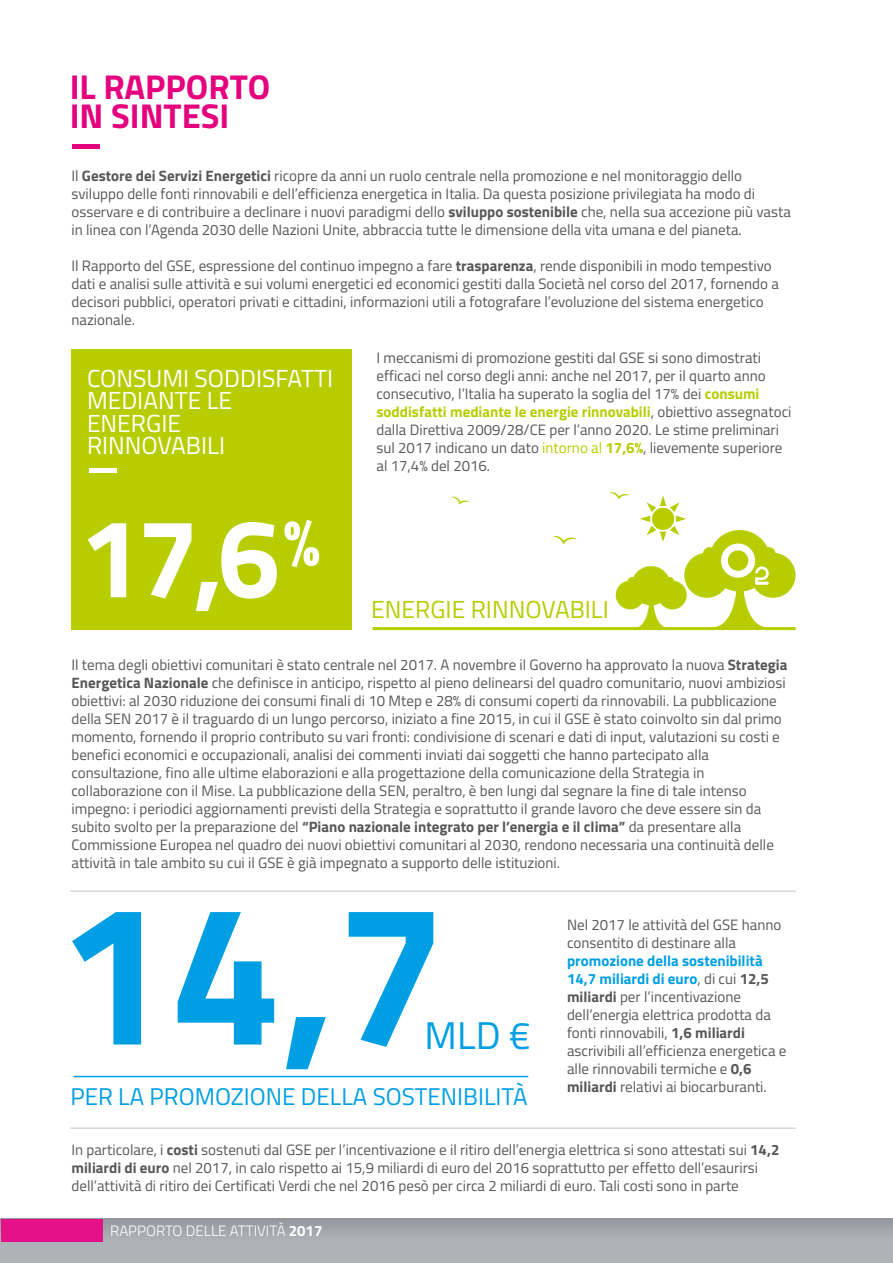
<style>
.page{position:relative;width:893px;height:1263px;background:#fff}
.page>*{position:absolute;margin:0;border:0;box-sizing:border-box;transform-origin:0 0}
.t1{font:700 200.7px "Titillium";color:#009fe3}
.t2{font:700 112.05px "Titillium";color:#fff}
.t3{font:38.7px "Titillium";color:#009fe3}
.t4{font:700 34.5px/29.1px "Titillium";color:#e5007d}
.t5{font:24.6px/22.5px "Titillium";color:#fff}
.t6{font:24.6px "Titillium";color:#b7cd00}
.t7{font:24.15px "Titillium";color:#009fe3}
.t8{font:15px/18px "Titillium";color:#575756}
.t9{font:300 15px "Titillium";color:#fff}
.s1{font-weight:700}
.s2{font-weight:700;color:#b7cd00}
.s3{color:#b7cd00}
.s4{font-weight:700;color:#009fe3}
</style>
<div class="page">
<hr style="left:70px;top:891px;width:726px;height:1px;background:#c2c2c2">
<hr style="left:70px;top:1128px;width:726px;height:1px;background:#c2c2c2">
<hr style="left:74px;top:1076px;width:454px;height:1px;background:#009fe3">
<div style="left:73px;top:144px;width:27px;height:5px;background:#e5007d"></div>
<div style="left:71px;top:349px;width:280px;height:280px;background:#b7cd00"></div>
<hr style="left:89px;top:468px;width:28px;height:4px;background:#fff">
<div style="left:0;top:1219px;width:893px;height:44px;background:linear-gradient(to bottom,#9b9fa5,#b2b8bf)"></div>
<div style="left:1px;top:1219px;width:102px;height:22px;background:#e51189"></div>
<hr style="left:373px;top:627px;width:423px;height:3px;background:#b7cd00">
<svg style="left:451px;top:496px;width:19px;height:9px"></svg>
<svg style="left:609px;top:492px;width:186px;height:136px"></svg>
<svg style="left:552px;top:536px;width:25px;height:8px"></svg>
<h3 class="t4" style="left:70px;top:70px;width:202px">IL RAPPORTO<br>IN SINTESI</h3>
<p class="t8" style="left:72px;top:166px;width:721px">Il <span class="s1">Gestore dei Servizi Energetici</span> ricopre da anni un ruolo centrale nella promozione e nel monitoraggio dello sviluppo delle fonti rinnovabili e dell’efficienza energetica in Italia. Da questa posizione privilegiata ha modo di osservare e di contribuire a declinare i nuovi paradigmi dello <span class="s1">sviluppo sostenibile</span> che, nella sua accezione più vasta in linea con l’Agenda 2030 delle Nazioni Unite, abbraccia tutte le dimensione della vita umana e del pianeta.</p>
<p class="t8" style="left:72px;top:256px;width:709px">Il Rapporto del GSE, espressione del continuo impegno a fare <span class="s1">trasparenza</span>, rende disponibili in modo tempestivo dati e analisi sulle attività e sui volumi energetici ed economici gestiti dalla Società nel corso del 2017, fornendo a decisori pubblici, operatori privati e cittadini, informazioni utili a fotografare l’evoluzione del sistema energetico nazionale.</p>
<h3 class="t5" style="left:87px;top:365px;width:248px">CONSUMI SODDISFATTI<br>MEDIANTE LE<br>ENERGIE<br>RINNOVABILI</h3>
<h2 class="t2" style="left:79px;top:472px;width:242px">17,6<sup>%</sup></h2>
<p class="t8" style="left:376px;top:348px;width:416px">I meccanismi di promozione gestiti dal GSE si sono dimostrati efficaci nel corso degli anni: anche nel 2017, per il quarto anno consecutivo, l’Italia ha superato la soglia del 17% dei <span class="s2">consumi soddisfatti mediante le energie rinnovabili</span>, obiettivo assegnatoci dalla Direttiva 2009/28/CE per l’anno 2020. Le stime preliminari sul 2017 indicano un dato <span class="s3">intorno al</span> <span class="s2">17,6%</span>, lievemente superiore al 17,4% del 2016.</p>
<h3 class="t6" style="left:371px;top:591px;width:239px">ENERGIE RINNOVABILI</h3>
<p class="t8" style="left:72px;top:655px;width:717px">Il tema degli obiettivi comunitari è stato centrale nel 2017. A novembre il Governo ha approvato la nuova <span class="s1">Strategia Energetica Nazionale</span> che definisce in anticipo, rispetto al pieno delinearsi del quadro comunitario, nuovi ambiziosi obiettivi: al 2030 riduzione dei consumi finali di 10 Mtep e 28% di consumi coperti da rinnovabili. La pubblicazione della SEN 2017 è il traguardo di un lungo percorso, iniziato a fine 2015, in cui il GSE è stato coinvolto sin dal primo momento, fornendo il proprio contributo su vari fronti: condivisione di scenari e dati di input, valutazioni su costi e benefici economici e occupazionali, analisi dei commenti inviati dai soggetti che hanno partecipato alla consultazione, fino alle ultime elaborazioni e alla progettazione della comunicazione della Strategia in collaborazione con il Mise. La pubblicazione della SEN, peraltro, è ben lungi dal segnare la fine di tale intenso impegno: i periodici aggiornamenti previsti della Strategia e soprattutto il grande lavoro che deve essere sin da subito svolto per la preparazione del <span class="s1">“Piano nazionale integrato per l’energia e il clima”</span> da presentare alla Commissione Europea nel quadro dei nuovi obiettivi comunitari al 2030, rendono necessaria una continuità delle attività in tale ambito su cui il GSE è già impegnato a supporto delle istituzioni.</p>
<h1 class="t1" style="left:57px;top:821px;width:391px">14,7</h1>
<h3 class="t3" style="left:425px;top:1007px;width:108px">MLD €</h3>
<h3 class="t7" style="left:70px;top:1078px;width:459px">PER LA PROMOZIONE DELLA SOSTENIBILITÀ</h3>
<p class="t8" style="left:567px;top:915px;width:216px">Nel 2017 le attività del GSE hanno consentito di destinare alla</p>
<p class="t8" style="left:567px;top:951px;width:221px"><span class="s4">promozione della sostenibilità 14,7 miliardi di euro</span>, di cui <span class="s1">12,5 miliardi</span> per l’incentivazione dell’energia elettrica prodotta da fonti rinnovabili, <span class="s1">1,6 miliardi </span>ascrivibili all’efficienza energetica e alle rinnovabili termiche e <span class="s1">0,6 miliardi</span> relativi ai biocarburanti.</p>
<p class="t8" style="left:72px;top:1140px;width:709px">In particolare, i <span class="s1">costi</span> sostenuti dal GSE per l’incentivazione e il ritiro dell’energia elettrica si sono attestati sui <span class="s1">14,2 miliardi di euro</span> nel 2017, in calo rispetto ai 15,9 miliardi di euro del 2016 soprattutto per effetto dell’esaurirsi dell’attività di ritiro dei Certificati Verdi che nel 2016 pesò per circa 2 miliardi di euro. Tali costi sono in parte</p>
<p class="t9" style="left:110px;top:1220px;width:214px">RAPPORTO DELLE ATTIVITÀ <span class="s1">2017</span></p>
</div>
